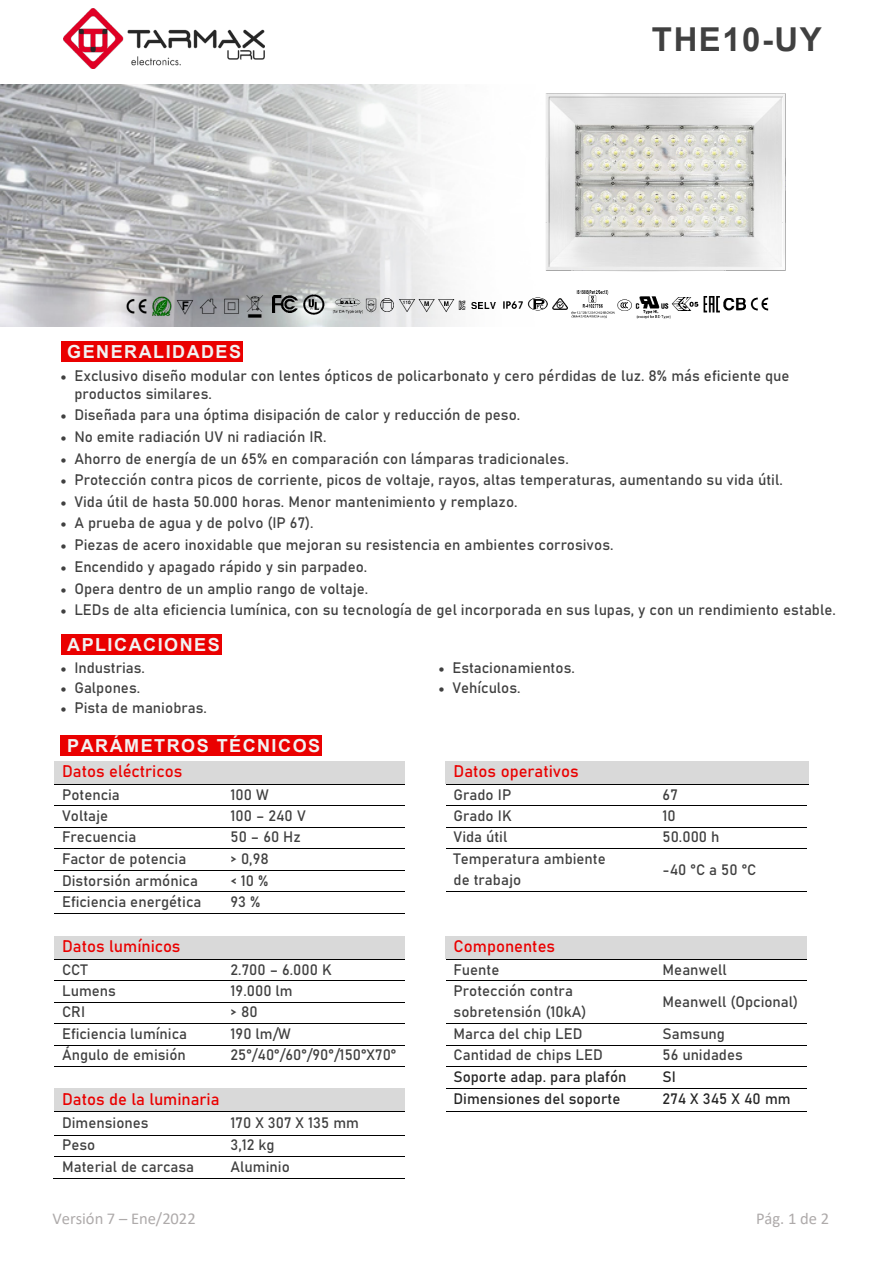
<style>
.page{position:relative;width:893px;height:1263px;background:#fff}
.page>*{position:absolute;margin:0;border:0;box-sizing:border-box;transform-origin:0 0}
.t1{font:700 33px "Arial";letter-spacing:.045em;color:#404040}
.t2{font:700 18px "Arial";letter-spacing:.08em;color:#f2f2f2}
.t3{font:16.5px "Bahnschrift";color:#ea0000}
.t4{font:16.5px "Calibri";color:#aeaaaa}
.t5{font:15px/21.6px "Bahnschrift";color:#404040}
.t6{font:15px "Bahnschrift";color:#262626}
</style>
<div class="page">
<img style="left:63px;top:9px;width:202px;height:60px">
<img style="left:0;top:84px;width:453px;height:243px">
<div style="left:61px;top:341px;width:182px;height:21px;background:#ea0000"></div>
<div style="left:61px;top:634px;width:160px;height:21px;background:#ea0000"></div>
<div style="left:61px;top:735px;width:261px;height:21px;background:#ea0000"></div>
<div style="left:54px;top:761px;width:351px;height:23px;background:#d9d9d9"></div>
<div style="left:446px;top:761px;width:363px;height:23px;background:#d9d9d9"></div>
<hr style="left:54px;top:784px;width:168px;height:1px;background:#000">
<hr style="left:223px;top:784px;width:182px;height:1px;background:#000">
<hr style="left:446px;top:784px;width:208px;height:1px;background:#000">
<hr style="left:655px;top:784px;width:152px;height:1px;background:#000">
<hr style="left:54px;top:805px;width:168px;height:1px;background:#000">
<hr style="left:223px;top:805px;width:182px;height:1px;background:#000">
<hr style="left:446px;top:805px;width:208px;height:1px;background:#000">
<hr style="left:655px;top:805px;width:152px;height:1px;background:#000">
<hr style="left:54px;top:827px;width:168px;height:1px;background:#000">
<hr style="left:223px;top:827px;width:182px;height:1px;background:#000">
<hr style="left:446px;top:827px;width:208px;height:1px;background:#000">
<hr style="left:655px;top:827px;width:152px;height:1px;background:#000">
<hr style="left:54px;top:848px;width:168px;height:1px;background:#000">
<hr style="left:223px;top:848px;width:182px;height:1px;background:#000">
<hr style="left:446px;top:848px;width:208px;height:1px;background:#000">
<hr style="left:655px;top:848px;width:152px;height:1px;background:#000">
<hr style="left:54px;top:870px;width:168px;height:1px;background:#000">
<hr style="left:223px;top:870px;width:182px;height:1px;background:#000">
<hr style="left:54px;top:891px;width:168px;height:1px;background:#000">
<hr style="left:223px;top:891px;width:182px;height:1px;background:#000">
<hr style="left:446px;top:891px;width:208px;height:1px;background:#000">
<hr style="left:655px;top:891px;width:152px;height:1px;background:#000">
<hr style="left:54px;top:913px;width:168px;height:1px;background:#000">
<hr style="left:223px;top:913px;width:182px;height:1px;background:#000">
<div style="left:54px;top:936px;width:351px;height:23px;background:#d9d9d9"></div>
<div style="left:446px;top:936px;width:361px;height:23px;background:#d9d9d9"></div>
<hr style="left:54px;top:959px;width:168px;height:1px;background:#000">
<hr style="left:223px;top:959px;width:182px;height:1px;background:#000">
<hr style="left:446px;top:959px;width:208px;height:1px;background:#000">
<hr style="left:655px;top:959px;width:152px;height:1px;background:#000">
<hr style="left:54px;top:980px;width:168px;height:1px;background:#000">
<hr style="left:223px;top:980px;width:182px;height:1px;background:#000">
<hr style="left:446px;top:980px;width:208px;height:1px;background:#000">
<hr style="left:655px;top:980px;width:152px;height:1px;background:#000">
<hr style="left:54px;top:1002px;width:168px;height:1px;background:#000">
<hr style="left:223px;top:1002px;width:182px;height:1px;background:#000">
<hr style="left:54px;top:1023px;width:168px;height:1px;background:#000">
<hr style="left:223px;top:1023px;width:182px;height:1px;background:#000">
<hr style="left:446px;top:1023px;width:208px;height:1px;background:#000">
<hr style="left:655px;top:1023px;width:152px;height:1px;background:#000">
<hr style="left:54px;top:1045px;width:168px;height:1px;background:#000">
<hr style="left:223px;top:1045px;width:182px;height:1px;background:#000">
<hr style="left:446px;top:1045px;width:208px;height:1px;background:#000">
<hr style="left:655px;top:1045px;width:152px;height:1px;background:#000">
<hr style="left:54px;top:1066px;width:168px;height:1px;background:#000">
<hr style="left:223px;top:1066px;width:182px;height:1px;background:#000">
<hr style="left:446px;top:1066px;width:208px;height:1px;background:#000">
<hr style="left:655px;top:1066px;width:152px;height:1px;background:#000">
<div style="left:54px;top:1088px;width:351px;height:23px;background:#d9d9d9"></div>
<hr style="left:446px;top:1088px;width:208px;height:1px;background:#000">
<hr style="left:655px;top:1088px;width:152px;height:1px;background:#000">
<hr style="left:54px;top:1111px;width:168px;height:1px;background:#000">
<hr style="left:223px;top:1111px;width:182px;height:1px;background:#000">
<hr style="left:446px;top:1111px;width:208px;height:1px;background:#000">
<hr style="left:655px;top:1111px;width:152px;height:1px;background:#000">
<hr style="left:54px;top:1135px;width:168px;height:1px;background:#000">
<hr style="left:223px;top:1135px;width:182px;height:1px;background:#000">
<hr style="left:54px;top:1156px;width:168px;height:1px;background:#000">
<hr style="left:223px;top:1156px;width:182px;height:1px;background:#000">
<hr style="left:53px;top:1178px;width:169px;height:1px;background:#000">
<hr style="left:222px;top:1178px;width:183px;height:1px;background:#000">
<img style="left:304px;top:294px;width:20px;height:21px">
<img style="left:126px;top:294px;width:139px;height:24px">
<img style="left:273px;top:295px;width:24px;height:18px">
<img style="left:331px;top:289px;width:438px;height:30px">
<img style="left:545px;top:93px;width:241px;height:179px">
<h1 class="t1" style="left:652px;top:16px;width:171px">THE10-UY</h1>
<p class="t2" style="left:67px;top:339px;width:175px">GENERALIDADES</p>
<p class="t5" style="left:74px;top:365px;width:717px;line-height:18px">Exclusivo diseño modular con lentes ópticos de policarbonato y cero pérdidas de luz. 8% más eficiente que productos similares.</p>
<p class="t5" style="left:74px;top:403px;width:763px">Diseñada para una óptima disipación de calor y reducción de peso.<br>No emite radiación UV ni radiación IR.<br>Ahorro de energía de un 65% en comparación con lámparas tradicionales.<br>Protección contra picos de corriente, picos de voltaje, rayos, altas temperaturas, aumentando su vida útil.<br>Vida útil de hasta 50.000 horas. Menor mantenimiento y remplazo.<br>A prueba de agua y de polvo (IP 67).<br>Piezas de acero inoxidable que mejoran su resistencia en ambientes corrosivos.<br>Encendido y apagado rápido y sin parpadeo.<br>Opera dentro de un amplio rango de voltaje.<br>LEDs de alta eficiencia lumínica, con su tecnología de gel incorporada en sus lupas, y con un rendimiento estable.</p>
<p class="t2" style="left:67px;top:632px;width:154px">APLICACIONES</p>
<p class="t5" style="left:74px;top:657px;width:134px;line-height:19.8px">Industrias.<br>Galpones.<br>Pista de maniobras.</p>
<p class="t5" style="left:452px;top:657px;width:124px;line-height:19.8px">Estacionamientos.<br>Vehículos.</p>
<p class="t2" style="left:67px;top:733px;width:254px">PARÁMETROS TÉCNICOS</p>
<p class="t3" style="left:62px;top:759px;width:122px">Datos eléctricos</p>
<p class="t3" style="left:454px;top:759px;width:127px">Datos operativos</p>
<p class="t5" style="left:62px;top:782px;width:59px">Potencia</p>
<p class="t5" style="left:231px;top:782px;width:40px">100 W</p>
<p class="t5" style="left:454px;top:782px;width:59px">Grado IP</p>
<p class="t5" style="left:663px;top:782px;width:17px">67</p>
<p class="t5" style="left:62px;top:804px;width:47px">Voltaje</p>
<p class="t5" style="left:231px;top:804px;width:77px">100 – 240 V</p>
<p class="t5" style="left:454px;top:804px;width:60px">Grado IK</p>
<p class="t5" style="left:663px;top:804px;width:15px">10</p>
<p class="t5" style="left:62px;top:825px;width:76px">Frecuencia</p>
<p class="t5" style="left:231px;top:825px;width:72px">50 – 60 Hz</p>
<p class="t5" style="left:454px;top:825px;width:55px">Vida útil</p>
<p class="t5" style="left:663px;top:825px;width:58px">50.000 h</p>
<p class="t5" style="left:62px;top:847px;width:126px">Factor de potencia</p>
<p class="t5" style="left:231px;top:847px;width:40px">&gt; 0,98</p>
<p class="t5" style="left:454px;top:848px;width:154px;line-height:20.7px">Temperatura ambiente de trabajo</p>
<p class="t5" style="left:663px;top:858px;width:95px">-40 °C a 50 °C</p>
<p class="t5" style="left:62px;top:868px;width:137px">Distorsión armónica</p>
<p class="t5" style="left:231px;top:868px;width:39px">&lt; 10 %</p>
<p class="t5" style="left:62px;top:890px;width:141px">Eficiencia energética</p>
<p class="t5" style="left:231px;top:890px;width:31px">93 %</p>
<p class="t3" style="left:62px;top:934px;width:120px">Datos lumínicos</p>
<p class="t3" style="left:454px;top:934px;width:103px">Componentes</p>
<p class="t5" style="left:62px;top:957px;width:27px">CCT</p>
<p class="t5" style="left:231px;top:957px;width:103px">2.700 – 6.000 K</p>
<p class="t5" style="left:454px;top:957px;width:47px">Fuente</p>
<p class="t5" style="left:663px;top:957px;width:66px">Meanwell</p>
<p class="t5" style="left:62px;top:979px;width:55px">Lumens</p>
<p class="t5" style="left:231px;top:979px;width:64px">19.000 lm</p>
<p class="t5" style="left:454px;top:980px;width:134px;line-height:20.7px">Protección contra sobretensión (10kA)</p>
<p class="t5" style="left:663px;top:990px;width:137px">Meanwell (Opcional)</p>
<p class="t5" style="left:62px;top:1000px;width:25px">CRI</p>
<p class="t5" style="left:231px;top:1000px;width:29px">&gt; 80</p>
<p class="t5" style="left:62px;top:1022px;width:127px">Eficiencia lumínica</p>
<p class="t5" style="left:231px;top:1022px;width:62px">190 lm/W</p>
<p class="t5" style="left:454px;top:1022px;width:131px">Marca del chip LED</p>
<p class="t5" style="left:663px;top:1022px;width:64px">Samsung</p>
<p class="t5" style="left:62px;top:1043px;width:125px">Ángulo de emisión</p>
<p class="t5" style="left:231px;top:1043px;width:167px">25°/40°/60°/90°/150°X70°</p>
<p class="t5" style="left:454px;top:1043px;width:151px">Cantidad de chips LED</p>
<p class="t5" style="left:663px;top:1043px;width:82px">56 unidades</p>
<p class="t6" style="left:454px;top:1065px;width:175px">Soporte adap. para plafón</p>
<p class="t6" style="left:663px;top:1065px;width:15px">SI</p>
<p class="t3" style="left:62px;top:1086px;width:159px">Datos de la luminaria</p>
<p class="t6" style="left:454px;top:1088px;width:168px">Dimensiones del soporte</p>
<p class="t6" style="left:663px;top:1088px;width:129px">274 X 345 X 40 mm</p>
<p class="t5" style="left:62px;top:1111px;width:88px">Dimensiones</p>
<p class="t5" style="left:231px;top:1111px;width:130px">170 X 307 X 135 mm</p>
<p class="t5" style="left:62px;top:1133px;width:35px">Peso</p>
<p class="t5" style="left:231px;top:1133px;width:46px">3,12 kg</p>
<p class="t5" style="left:62px;top:1155px;width:134px">Material de carcasa</p>
<p class="t5" style="left:231px;top:1155px;width:61px">Aluminio</p>
<p class="t4" style="left:52px;top:1207px;width:145px">Versión 7 – Ene/2022</p>
<p class="t4" style="left:756px;top:1207px;width:75px">Pág. 1 de 2</p>
</div>
